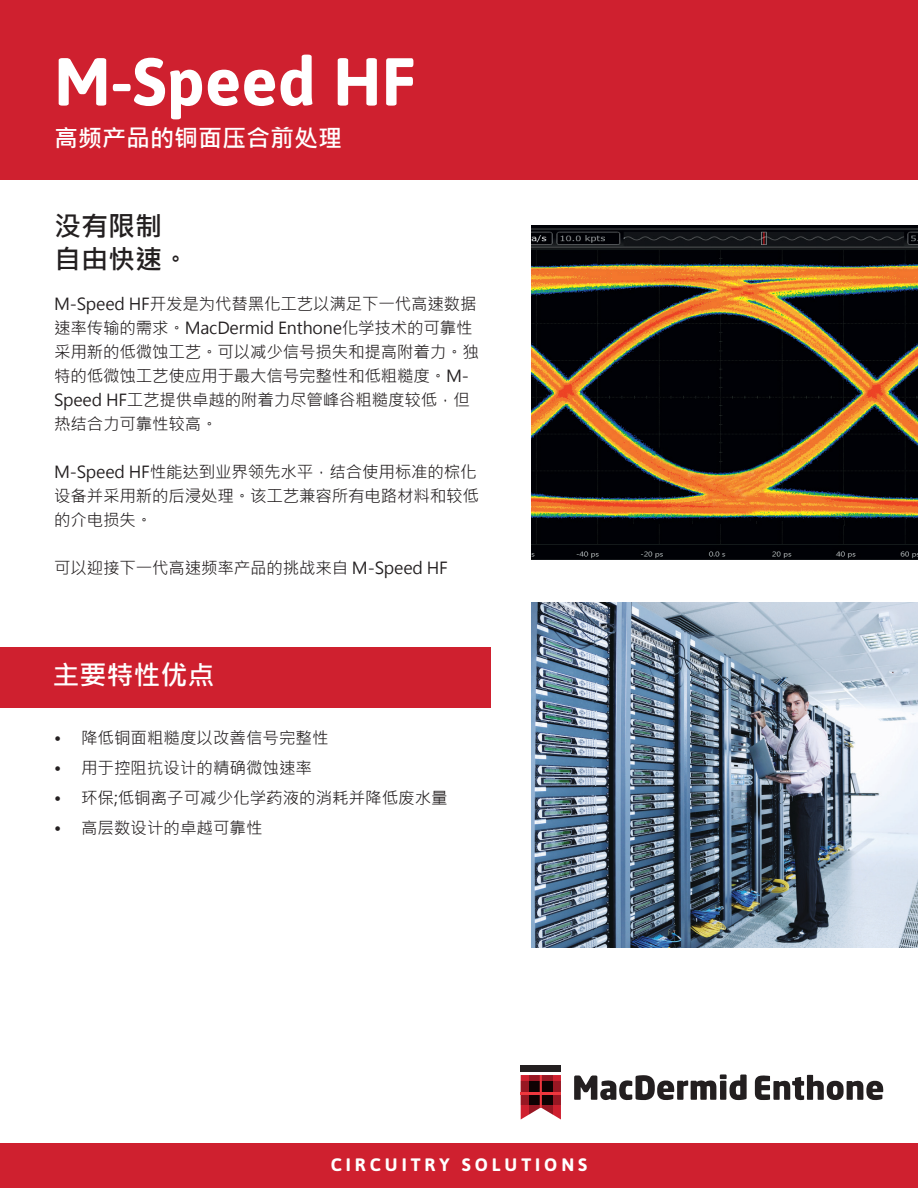
<style>
.page{position:relative;width:918px;height:1188px;background:#fff}
.page>*{position:absolute;margin:0;border:0;box-sizing:border-box;transform-origin:0 0}
.t1{font:700 67.5px "Asap";color:#fff}
.t2{font:700 27px "Microsoft Jheng Hei";color:#231f20}
.t3{font:700 27px "Microsoft Jheng Hei";color:#fff}
.t4{font:700 24px "Microsoft Jheng Hei";color:#fff}
.t5{font:700 18px "Asap";letter-spacing:.22em;color:#fff}
.t6{font:16.5px/24px "Microsoft Jheng Hei";letter-spacing:-.01em;color:#231f20}
</style>
<div class="page">
<div style="left:0;top:0;width:918px;height:180px;background:#cf202f"></div>
<img style="left:531px;top:226px;width:387px;height:333px">
<img style="left:531px;top:603px;width:387px;height:345px">
<div style="left:0;top:647px;width:490px;height:61px;background:#cf202f"></div>
<div style="left:0;top:1143px;width:918px;height:45px;background:#cf202f"></div>
<svg style="left:521px;top:1075px;width:40px;height:45px;background:#95383f"></svg>
<div style="left:521px;top:1065px;width:40px;height:7px;background:#231f20"></div>
<svg style="left:574px;top:1074px;width:173px;height:26px"></svg>
<svg style="left:755px;top:1075px;width:128px;height:25px"></svg>
<p class="t1" style="left:54px;top:42px;width:363px">M-Speed HF</p>
<p class="t4" style="left:54px;top:124px;width:289px">高频产品的铜面压合前处理</p>
<p class="t2" style="left:54px;top:210px;width:109px">没有限制</p>
<p class="t2" style="left:54px;top:242px;width:136px">自由快速。</p>
<p class="t6" style="left:54px;top:292px;width:426px">M-Speed HF开发是为代替黑化工艺以满足下一代高速数据速率传输的需求。MacDermid Enthone化学技术的可靠性采用新的低微蚀工艺。可以减少信号损失和提高附着力。独特的低微蚀工艺使应用于最大信号完整性和低粗糙度。M-<br>Speed HF工艺提供卓越的附着力尽管峰谷粗糙度较低，但热结合力可靠性较高。</p>
<p class="t6" style="left:54px;top:460px;width:426px">M-Speed HF性能达到业界领先水平，结合使用标准的棕化设备并采用新的后浸处理。该工艺兼容所有电路材料和较低的介电损失。</p>
<p class="t6" style="left:54px;top:556px;width:395px">可以迎接下一代高速频率产品的挑战来自 M-Speed HF</p>
<p class="t3" style="left:53px;top:658px;width:164px">主要特性优点</p>
<p class="t6" style="left:54px;top:726px;width:276px">• 降低铜面粗糙度以改善信号完整性</p>
<p class="t6" style="left:54px;top:756px;width:259px">• 用于控阻抗设计的精确微蚀速率</p>
<p class="t6" style="left:54px;top:786px;width:395px">• 环保;低铜离子可减少化学药液的消耗并降低废水量</p>
<p class="t6" style="left:54px;top:816px;width:210px">• 高层数设计的卓越可靠性</p>
<p class="t5" style="left:331px;top:1154px;width:258px">CIRCUITRY SOLUTIONS</p>
</div>
